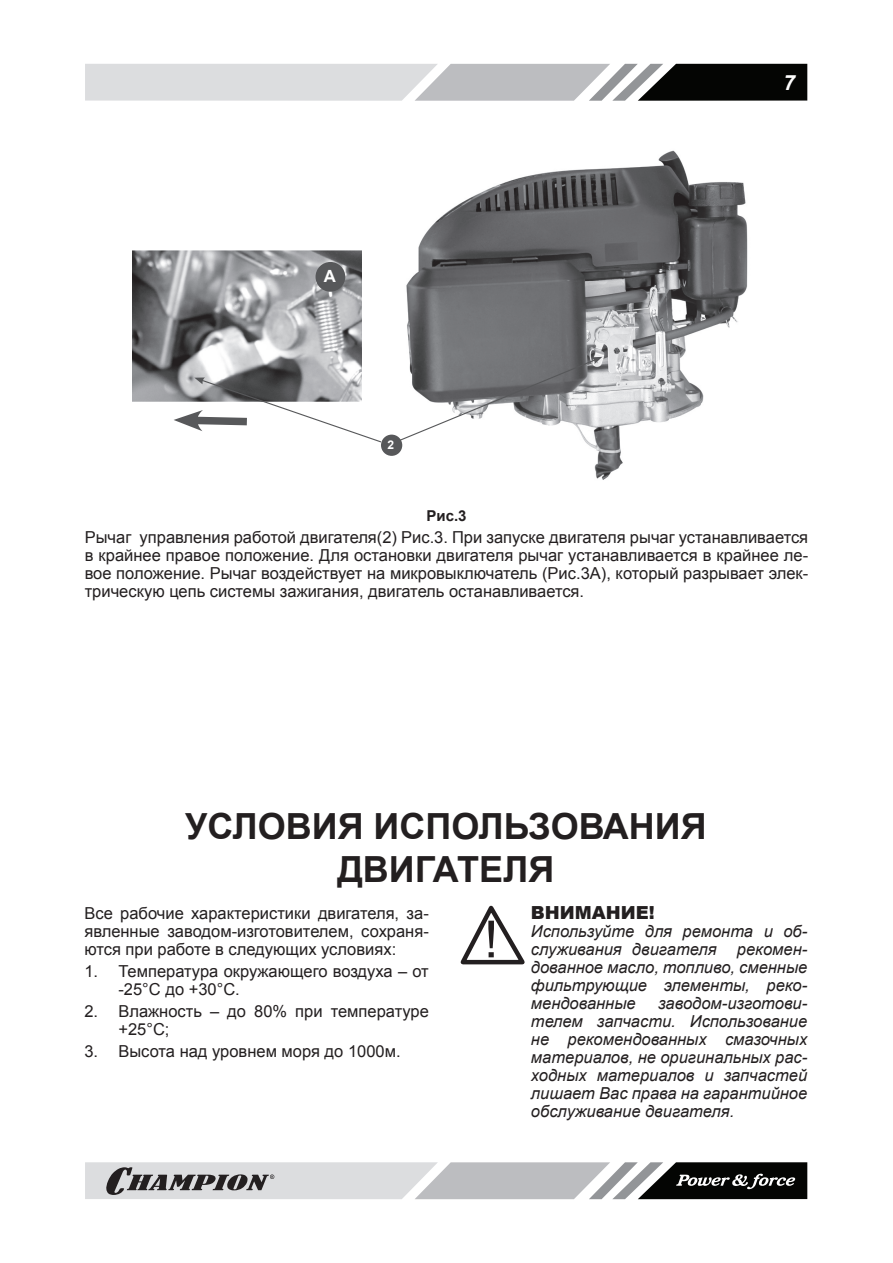
<style>
.page{position:relative;width:893px;height:1263px;background:#fff}
.page>*{position:absolute;margin:0;border:0;box-sizing:border-box;transform-origin:0 0}
.t1{font:700 36px/43.2px "Arial";color:#231f20}
.t2{font:italic 700 21px "Arial";color:#fff}
.t3{font:900 18px "Arial";color:#231f20}
.t4{font:700 16.8px "Arial";color:#fff}
.t5{font:16.5px/18px "Arial";color:#231f20;text-align:justify}
.t6{font:italic 16.5px/18px "Arial";color:#231f20;text-align:justify}
.t7{font:700 15px "Arial";color:#231f20}
.t8{font:700 12px "Arial";color:#fff}
</style>
<div class="page">
<svg style="left:85px;top:64px;width:722px;height:37px;background:#a8a9ab"></svg>
<svg style="left:85px;top:1162px;width:722px;height:37px;background:#a2a2a4"></svg>
<svg style="left:460px;top:905px;width:65px;height:60px"></svg>
<img style="left:381px;top:150px;width:367px;height:330px">
<img style="left:133px;top:251px;width:228px;height:150px">
<div style="left:381px;top:435px;width:21px;height:21px;background:#57585a;border-radius:50%"></div>
<div style="left:315px;top:262px;width:30px;height:30px;background:#57585a;border-radius:50%"></div>
<svg style="left:396px;top:357px;width:206px;height:86px"></svg>
<svg style="left:174px;top:377px;width:208px;height:66px"></svg>
<p class="t4" style="left:324px;top:265px;width:14px">А</p>
<p class="t8" style="left:387px;top:437px;width:8px">2</p>
<p class="t2" style="left:783px;top:68px;width:13px">7</p>
<p class="t7" style="left:426px;top:506px;width:42px">Рис.3</p>
<p class="t5" style="left:85px;top:529px;width:725px">Рычаг управления работой двигателя(2) Рис.3. При запуске двигателя рычаг устанавливается в крайнее правое положение. Для остановки двигателя рычаг устанавливается в крайнее ле&shy;вое положение. Рычаг воздействует на микровыключатель (Рис.3А), который разрывает элек&shy;трическую цепь системы зажигания, двигатель останавливается.</p>
<h1 class="t1" style="left:337px;top:806px;width:366px;text-indent:-152px">Условия использования двигателя</h1>
<p class="t5" style="left:84px;top:904px;width:346px">Все рабочие характеристики двигателя, за&shy;явленные заводом-изготовителем, сохраня&shy;ются при работе в следующих условиях:</p>
<p class="t5" style="left:118px;top:962px;width:312px;text-indent:-34px">1. Температура окружающего воздуха – от -25°С до +30°С.</p>
<p class="t5" style="left:118px;top:1002px;width:312px;text-indent:-34px">2. Влажность – до 80% при температуре +25°С;</p>
<p class="t5" style="left:84px;top:1043px;width:318px">3. Высота над уровнем моря до 1000м.</p>
<p class="t3" style="left:531px;top:900px;width:125px">ВНИМАНИЕ!</p>
<p class="t6" style="left:531px;top:923px;width:278px">Используйте для ремонта и об&shy;служивания двигателя рекомен&shy;дованное масло, топливо, сменные фильтрующие элементы, реко&shy;мендованные</p>
<p class="t6" style="left:531px;top:995px;width:278px;text-indent:127px">заводом-изготови&shy;телем запчасти. Использование не рекомендованных смазочных материалов, не оригинальных рас&shy;ходных материалов и запчастей лишает Вас права на гарантийное обслуживание двигателя.</p>
</div>
